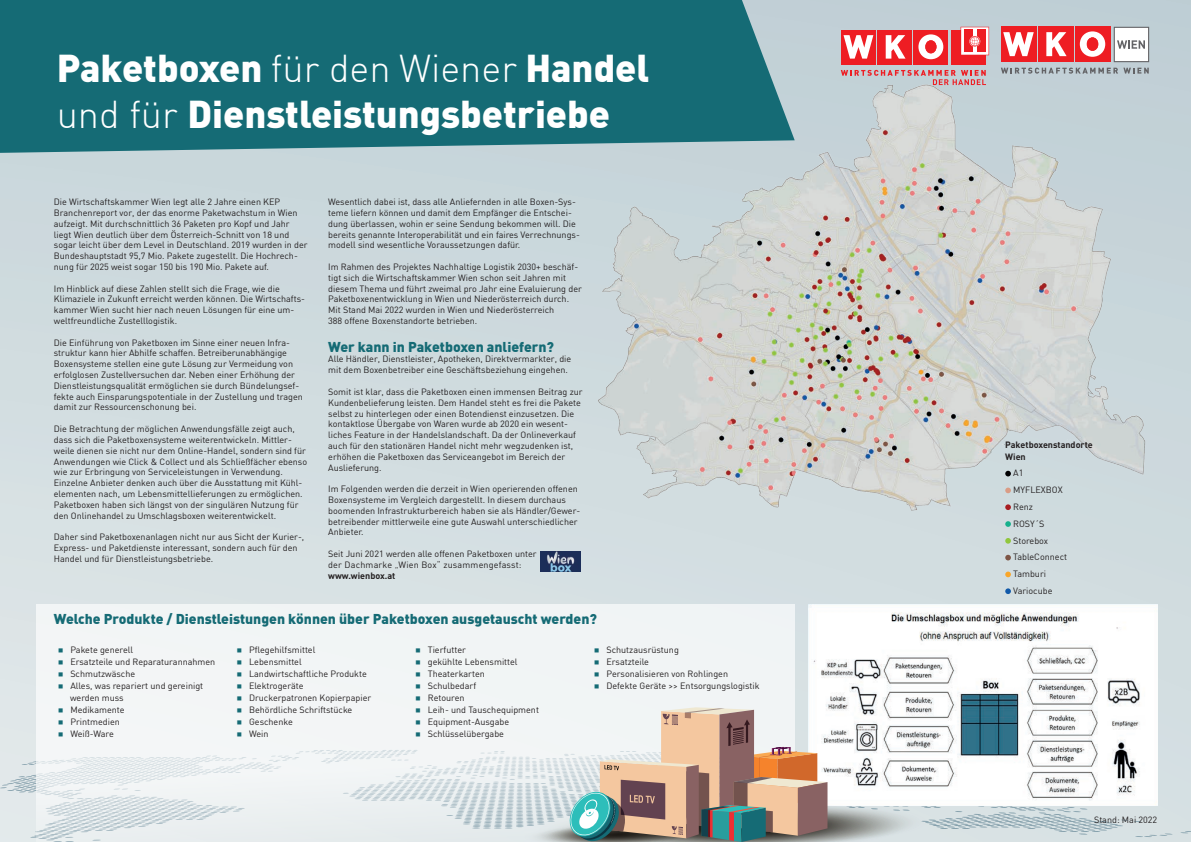
<style>
.page{position:relative;width:1191px;height:842px;background:#fff}
.page>*{position:absolute;margin:0;border:0;box-sizing:border-box;transform-origin:0 0}
.t1{font:900 38px/45.6px "DIN";color:#fff}
.t2{font:900 14px "DIN";color:#156b75}
.t3{font:9px/10.8px "DIN";color:#231f20}
.t4{font:700 9px/12px "DIN";color:#231f20}
.s1{font-weight:300}
.s2{color:#156b75}
</style>
<div class="page">
<div style="left:0;top:0;width:1191px;height:842px;background:linear-gradient(to bottom,#c3cfd5,#dce5e7)"></div>
<div style="left:36px;top:604px;width:758px;height:238px;background:#f1f5f5"></div>
<img style="left:808px;top:605px;width:349px;height:201px">
<svg style="left:313px;top:707px;width:613px;height:135px"></svg>
<div style="left:0;top:0;width:794px;height:153px;background:#156b75"></div>
<div style="left:1074px;top:27px;width:36px;height:35px;background:#ee1d23"></div>
<div style="left:1037px;top:27px;width:36px;height:35px;background:#ee1d23"></div>
<svg style="left:1046px;top:32px;width:20px;height:24px"></svg>
<div style="left:1000px;top:27px;width:36px;height:35px;background:#ee1d23"></div>
<svg style="left:1003px;top:32px;width:30px;height:24px"></svg>
<svg style="left:1079px;top:31px;width:26px;height:26px"></svg>
<svg style="left:1113px;top:27px;width:36px;height:35px"></svg>
<svg style="left:1000px;top:68px;width:148px;height:6px"></svg>
<img style="left:586px;top:75px;width:576px;height:467px">
<svg style="left:1005px;top:471px;width:6px;height:5px"></svg>
<svg style="left:1005px;top:488px;width:6px;height:5px"></svg>
<svg style="left:1005px;top:504px;width:6px;height:6px"></svg>
<svg style="left:1005px;top:521px;width:6px;height:6px"></svg>
<svg style="left:1005px;top:538px;width:6px;height:6px"></svg>
<svg style="left:1005px;top:555px;width:6px;height:5px"></svg>
<svg style="left:1005px;top:572px;width:6px;height:5px"></svg>
<svg style="left:1005px;top:588px;width:6px;height:6px"></svg>
<img style="left:540px;top:551px;width:40px;height:21px">
<div style="left:913px;top:30px;width:35px;height:34px;background:#ee1d23"></div>
<div style="left:877px;top:30px;width:35px;height:34px;background:#ee1d23"></div>
<svg style="left:885px;top:35px;width:20px;height:24px"></svg>
<div style="left:841px;top:30px;width:34px;height:34px;background:#ee1d23"></div>
<svg style="left:843px;top:35px;width:30px;height:24px"></svg>
<svg style="left:918px;top:34px;width:25px;height:25px"></svg>
<div style="left:951px;top:30px;width:35px;height:34px;background:#ee1d23"></div>
<svg style="left:960px;top:27px;width:29px;height:28px"></svg>
<svg style="left:840px;top:70px;width:146px;height:15px;background:#cba7ad"></svg>
<h1 class="t1" style="left:57px;top:44px;width:594px">Paketboxen <span class="s1">für den Wiener</span> Handel <span class="s1">und für</span> Dienstleistungsbetriebe</h1>
<p class="t3" style="left:54px;top:196px;width:255px">Die Wirtschaftskammer Wien legt alle 2 Jahre einen KEP Branchenreport vor, der das enorme Paketwachstum in Wien aufzeigt. Mit durchschnittlich 36 Paketen pro Kopf und Jahr liegt Wien deutlich über dem Österreich-Schnitt von 18 und sogar leicht über dem Level in Deutschland. 2019 wurden in der Bundeshauptstadt 95,7 Mio. Pakete zugestellt. Die Hochrech&shy;nung für 2025 weist sogar 150 bis 190 Mio. Pakete auf.</p>
<p class="t3" style="left:54px;top:283px;width:253px">Im Hinblick auf diese Zahlen stellt sich die Frage, wie die Klimaziele in Zukunft erreicht werden können. Die Wirtschafts&shy;kammer Wien sucht hier nach neuen Lösungen für eine um&shy;weltfreundliche Zustelllogistik.</p>
<p class="t3" style="left:54px;top:337px;width:251px">Die Einführung von Paketboxen im Sinne einer neuen Infra&shy;struktur kann hier Abhilfe schaffen. Betreiberunabhängige Boxensysteme stellen eine gute Lösung zur Vermeidung von erfolglosen Zustellversuchen dar. Neben einer Erhöhung der Dienstleistungsqualität ermöglichen sie durch Bündelungsef&shy;fekte auch Einsparungspotentiale in der Zustellung und tragen damit zur Ressourcenschonung bei.</p>
<p class="t3" style="left:54px;top:423px;width:255px">Die Betrachtung der möglichen Anwendungsfälle zeigt auch, dass sich die Paketboxensysteme weiterentwickeln. Mittler&shy;weile dienen sie nicht nur dem Online-Handel, sondern sind für Anwendungen wie Click &amp; Collect und als Schließfächer ebenso wie zur Erbringung von Serviceleistungen in Verwendung.<br>Einzelne Anbieter denken auch über die Ausstattung mit Kühl&shy;elementen nach, um Lebensmittellieferungen zu ermöglichen.<br>Paketboxen haben sich längst von der singulären Nutzung für den Onlinehandel zu Umschlagsboxen weiterentwickelt.</p>
<p class="t3" style="left:54px;top:531px;width:252px">Daher sind Paketboxenanlagen nicht nur aus Sicht der Kurier-,<br>Express- und Paketdienste interessant, sondern auch für den<br>Handel und für Dienstleistungsbetriebe.</p>
<p class="t3" style="left:328px;top:196px;width:253px">Wesentlich dabei ist, dass alle Anliefernden in alle Boxen-Sys&shy;teme liefern können und damit dem Empfänger die Entschei&shy;dung überlassen, wohin er seine Sendung bekommen will. Die bereits genannte Interoperabilität und ein faires Verrechnungs&shy;modell sind wesentliche Voraussetzungen dafür.</p>
<p class="t3" style="left:328px;top:261px;width:255px">Im Rahmen des Projektes Nachhaltige Logistik 2030+ beschäf&shy;tigt sich die Wirtschaftskammer Wien schon seit Jahren mit diesem Thema und führt zweimal pro Jahr eine Evaluierung der Paketboxenentwicklung in Wien und Niederösterreich durch.<br>Mit Stand Mai 2022 wurden in Wien und Niederösterreich<br>388 offene Boxenstandorte betrieben.</p>
<h2 class="t2" style="left:328px;top:337px;width:227px">Wer kann in Paketboxen anliefern?</h2>
<p class="t3" style="left:328px;top:354px;width:244px">Alle Händler, Dienstleister, Apotheken, Direktvermarkter, die mit dem Boxenbetreiber eine Geschäftsbeziehung eingehen.</p>
<p class="t3" style="left:328px;top:386px;width:256px">Somit ist klar, dass die Paketboxen einen immensen Beitrag zur Kundenbelieferung leisten. Dem Handel steht es frei die Pakete selbst zu hinterlegen oder einen Botendienst einzusetzen. Die kontaktlose Übergabe von Waren wurde ab 2020 ein wesent&shy;liches Feature in der Handelslandschaft. Da der Onlineverkauf auch für den stationären Handel nicht mehr wegzudenken ist, erhöhen die Paketboxen das Serviceangebot im Bereich der Auslieferung.</p>
<p class="t3" style="left:328px;top:483px;width:254px">Im Folgenden werden die derzeit in Wien operierenden offenen Boxensysteme im Vergleich dargestellt. In diesem durchaus boomenden Infrastrukturbereich haben sie als Händler/Gewer&shy;betreibender mittlerweile eine gute Auswahl unterschiedlicher Anbieter.</p>
<p class="t3" style="left:328px;top:548px;width:210px">Seit Juni 2021 werden alle offenen Paketboxen unter der Dachmarke „Wien Box“ zusammengefasst:</p>
<p class="t4" style="left:328px;top:569px;width:69px">www.wienbox.at</p>
<h2 class="t2" style="left:54px;top:610px;width:544px">Welche Produkte / Dienstleistungen können über Paketboxen ausgetauscht werden?</h2>
<p class="t3" style="left:58px;top:644px;width:76px"><span class="s2">■</span> Pakete generell</p>
<p class="t3" style="left:58px;top:656px;width:159px"><span class="s2">■</span> Ersatzteile und Reparaturannahmen</p>
<p class="t3" style="left:58px;top:668px;width:79px"><span class="s2">■</span> Schmutzwäsche</p>
<p class="t3" style="left:70px;top:679px;width:135px;line-height:12px;text-indent:-12px"><span class="s2">■</span> Alles, was repariert und gereinigt werden muss</p>
<p class="t3" style="left:58px;top:704px;width:68px"><span class="s2">■</span> Medikamente</p>
<p class="t3" style="left:58px;top:716px;width:63px"><span class="s2">■</span> Printmedien</p>
<p class="t3" style="left:58px;top:728px;width:57px"><span class="s2">■</span> Weiß-Ware</p>
<p class="t3" style="left:237px;top:644px;width:80px"><span class="s2">■</span> Pflegehilfsmittel</p>
<p class="t3" style="left:237px;top:656px;width:66px"><span class="s2">■</span> Lebensmittel</p>
<p class="t3" style="left:237px;top:668px;width:131px"><span class="s2">■</span> Landwirtschaftliche Produkte</p>
<p class="t3" style="left:237px;top:680px;width:68px"><span class="s2">■</span> Elektrogeräte</p>
<p class="t3" style="left:237px;top:692px;width:136px"><span class="s2">■</span> Druckerpatronen Kopierpapier</p>
<p class="t3" style="left:237px;top:704px;width:117px"><span class="s2">■</span> Behördliche Schriftstücke</p>
<p class="t3" style="left:237px;top:716px;width:58px"><span class="s2">■</span> Geschenke</p>
<p class="t3" style="left:237px;top:728px;width:33px"><span class="s2">■</span> Wein</p>
<p class="t3" style="left:415px;top:644px;width:52px"><span class="s2">■</span> Tierfutter</p>
<p class="t3" style="left:415px;top:656px;width:104px"><span class="s2">■</span> gekühlte Lebensmittel</p>
<p class="t3" style="left:415px;top:668px;width:71px"><span class="s2">■</span> Theaterkarten</p>
<p class="t3" style="left:415px;top:680px;width:62px"><span class="s2">■</span> Schulbedarf</p>
<p class="t3" style="left:415px;top:692px;width:50px"><span class="s2">■</span> Retouren</p>
<p class="t3" style="left:415px;top:704px;width:125px"><span class="s2">■</span> Leih- und Tauschequipment</p>
<p class="t3" style="left:415px;top:716px;width:95px"><span class="s2">■</span> Equipment-Ausgabe</p>
<p class="t3" style="left:415px;top:728px;width:90px"><span class="s2">■</span> Schlüsselübergabe</p>
<p class="t3" style="left:594px;top:644px;width:86px"><span class="s2">■</span> Schutzausrüstung</p>
<p class="t3" style="left:594px;top:656px;width:56px"><span class="s2">■</span> Ersatzteile</p>
<p class="t3" style="left:594px;top:668px;width:135px"><span class="s2">■</span> Personalisieren von Rohlingen</p>
<p class="t3" style="left:594px;top:680px;width:167px"><span class="s2">■</span> Defekte Geräte &gt;&gt; Entsorgungslogistik</p>
<p class="t4" style="left:1005px;top:438px;width:89px">Paketboxenstandorte<br>Wien</p>
<p class="t3" style="left:1013px;top:465px;width:55px;line-height:16.8px">A1<br>MYFLEXBOX<br>Renz<br>ROSY´S<br>Storebox<br>TableConnect<br>Tamburi<br>Variocube</p>
<p class="t3" style="left:1094px;top:814px;width:65px">Stand: Mai 2022</p>
</div>
